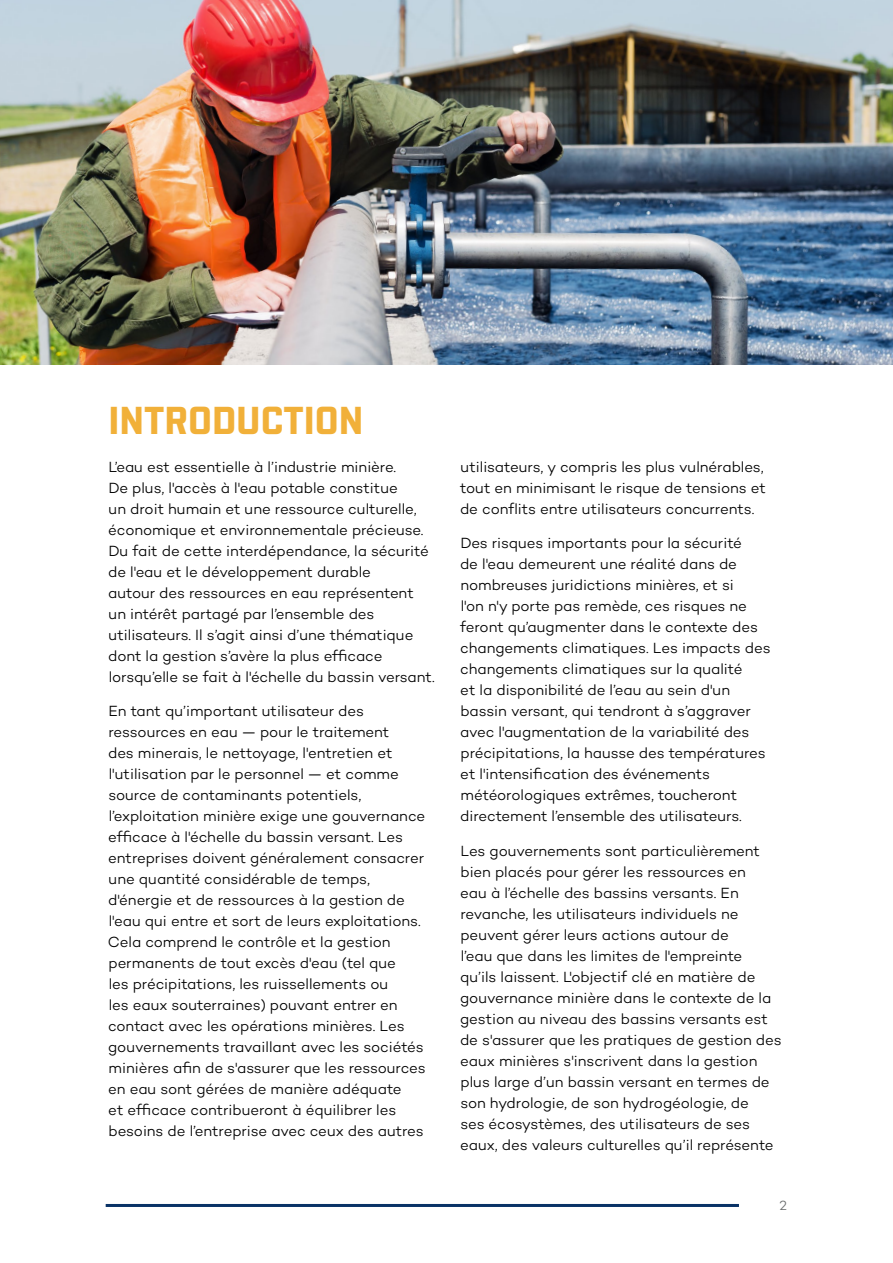
<style>
.page{position:relative;width:893px;height:1263px;background:#fff}
.page>*{position:absolute;margin:0;border:0;box-sizing:border-box;transform-origin:0 0}
.H1_-_chapter_start{font:700 39px "Shentox";color:#f1b039}
.Body_copy{font:300 15px/21px "Campton";letter-spacing:-.005em;color:#000}
.t1{font:300 13.5px "Campton";color:#696c6d}
</style>
<div class="page">
<hr style="left:106px;top:1204px;width:633px;height:3px;background:#093266">
<img style="left:0;top:0;width:893px;height:364px">
<p class="H1_-_chapter_start" style="left:109px;top:398px;width:256px">INTRODUCTION</p>
<p class="Body_copy" style="left:108px;top:456px;width:328px">L’eau est essentielle à l’industrie minière.<br>De plus, l'accès à l'eau potable constitue<br>un droit humain et une ressource culturelle, économique et environnementale précieuse.<br>Du fait de cette interdépendance, la sécurité de l'eau et le développement durable<br>autour des ressources en eau représentent un intérêt partagé par l’ensemble des utilisateurs. Il s’agit ainsi d’une thématique dont la gestion s’avère la plus efficace lorsqu’elle se fait à l'échelle du bassin versant.</p>
<p class="Body_copy" style="left:108px;top:700px;width:319px">En tant qu’important utilisateur des ressources en eau — pour le traitement<br>des minerais, le nettoyage, l'entretien et l'utilisation par le personnel — et comme source de contaminants potentiels, l’exploitation minière exige une gouvernance efficace à l'échelle du bassin versant. Les entreprises doivent généralement consacrer une quantité considérable de temps, d'énergie et de ressources à la gestion de l'eau qui entre et sort de leurs exploitations.<br>Cela comprend le contrôle et la gestion permanents de tout excès d'eau (tel que<br>les précipitations, les ruissellements ou<br>les eaux souterraines) pouvant entrer en contact avec les opérations minières. Les gouvernements travaillant avec les sociétés minières afin de s'assurer que les ressources en eau sont gérées de manière adéquate<br>et efficace contribueront à équilibrer les besoins de l’entreprise avec ceux des autres</p>
<p class="Body_copy" style="left:460px;top:456px;width:307px">utilisateurs, y compris les plus vulnérables, tout en minimisant le risque de tensions et de conflits entre utilisateurs concurrents.</p>
<p class="Body_copy" style="left:460px;top:532px;width:312px">Des risques importants pour la sécurité<br>de l'eau demeurent une réalité dans de nombreuses juridictions minières, et si<br>l'on n'y porte pas remède, ces risques ne feront qu’augmenter dans le contexte des changements climatiques. Les impacts des changements climatiques sur la qualité<br>et la disponibilité de l’eau au sein d'un bassin versant, qui tendront à s’aggraver avec l'augmentation de la variabilité des précipitations, la hausse des températures et l'intensification des événements météorologiques extrêmes, toucheront directement l’ensemble des utilisateurs.</p>
<p class="Body_copy" style="left:460px;top:840px;width:323px">Les gouvernements sont particulièrement bien placés pour gérer les ressources en<br>eau à l’échelle des bassins versants. En revanche, les utilisateurs individuels ne peuvent gérer leurs actions autour de<br>l’eau que dans les limites de l'empreinte qu’ils laissent. L'objectif clé en matière de gouvernance minière dans le contexte de la gestion au niveau des bassins versants est de s'assurer que les pratiques de gestion des eaux minières s'inscrivent dans la gestion plus large d’un bassin versant en termes de son hydrologie, de son hydrogéologie, de<br>ses écosystèmes, des utilisateurs de ses eaux, des valeurs culturelles qu’il représente</p>
<p class="t1" style="left:780px;top:1197px;width:9px">2</p>
</div>
